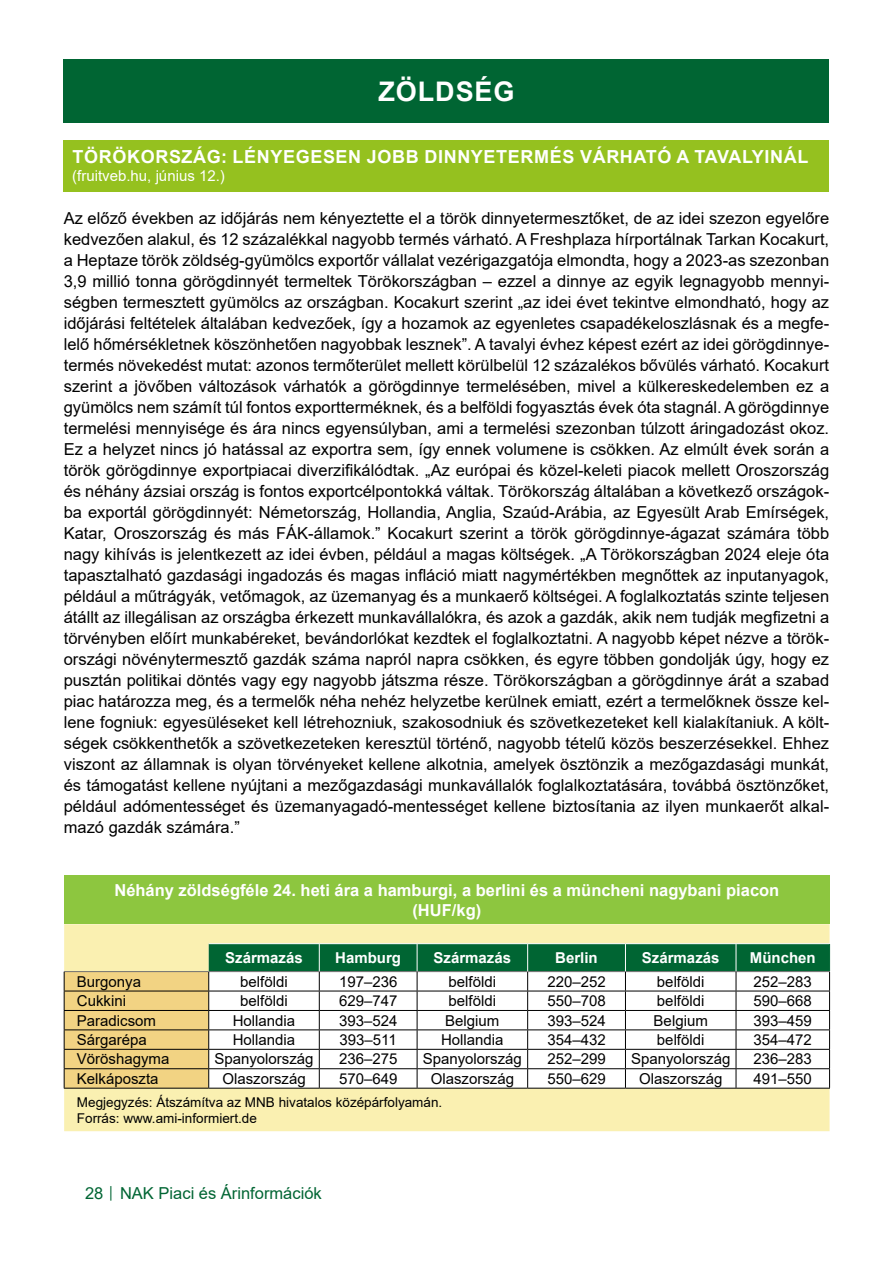
<style>
.page{position:relative;width:893px;height:1263px;background:#fff}
.page>*{position:absolute;margin:0;border:0;box-sizing:border-box;transform-origin:0 0}
.Cím_01_tartalomjegyzeken_kivul{font:700 27px "Arial";letter-spacing:.035em;color:#fff}
.Cím_02{font:700 18px "Arial";letter-spacing:.035em;color:#fff}
.Szoveg{font:16.5px/21px "Arial";color:#000;text-align:justify}
.Tablazat_cime{font:700 16.5px/19.8px "Arial";color:#fff;text-align:center}
.t1{font:16.5px "Arial";color:#006533}
.Tablazat_kozep_ertek{font:15px "Arial";color:#000}
.Tablazat_bal_kategoria{font:15px "Arial";color:#000}
.Tablazat_fejlece_kozep{font:700 15px "Arial";color:#fff}
.Cím_03{font:15px "Arial";color:#fff}
.Tablazat_forrasa{font:13.5px/16.2px "Arial";color:#000}
.s1{font-size:12px}
</style>
<div class="page">
<div style="left:64px;top:60px;width:765px;height:63px;background:#006533"></div>
<div style="left:64px;top:875px;width:766px;height:49px;background:#8dc63f"></div>
<div style="left:64px;top:924px;width:766px;height:207px;background:#faf0b1"></div>
<hr style="left:209px;top:943px;width:110px;height:1px;background:#fff">
<hr style="left:319px;top:943px;width:98px;height:1px;background:#fff">
<hr style="left:417px;top:943px;width:111px;height:1px;background:#fff">
<hr style="left:528px;top:943px;width:97px;height:1px;background:#fff">
<hr style="left:625px;top:943px;width:111px;height:1px;background:#fff">
<hr style="left:736px;top:943px;width:94px;height:1px;background:#fff">
<hr style="left:64px;top:1088px;width:145px;height:1px;background:#000">
<hr style="left:209px;top:1088px;width:110px;height:1px;background:#000">
<hr style="left:319px;top:1088px;width:98px;height:1px;background:#000">
<hr style="left:417px;top:1088px;width:111px;height:1px;background:#000">
<hr style="left:528px;top:1088px;width:97px;height:1px;background:#000">
<hr style="left:625px;top:1088px;width:111px;height:1px;background:#000">
<hr style="left:736px;top:1088px;width:94px;height:1px;background:#000">
<svg style="left:64px;top:944px;width:766px;height:144px"></svg>
<div style="left:64px;top:140px;width:765px;height:51px;background:#95c11f"></div>
<p class="Cím_01_tartalomjegyzeken_kivul" style="left:378px;top:73px;width:138px">ZÖLDSÉG</p>
<p class="Cím_02" style="left:73px;top:144px;width:737px">TÖRÖKORSZÁG: LÉNYEGESEN JOBB DINNYETERMÉS VÁRHATÓ A TAVALYINÁL</p>
<p class="Cím_03" style="left:72px;top:166px;width:154px">(fruitveb.hu, június 12.)</p>
<p class="Szoveg" style="left:64px;top:208px;width:767px">Az előző években az időjárás nem kényeztette el a török dinnyetermesztőket, de az idei szezon egyelőre kedvezően alakul, és 12 százalékkal nagyobb termés várható. A Freshplaza hírportálnak Tarkan Kocakurt, a Heptaze török zöldség-gyümölcs exportőr vállalat vezérigazgatója elmondta, hogy a 2023-as szezonban 3,9 millió tonna görögdinnyét termeltek Törökországban – ezzel a dinnye az egyik legnagyobb mennyi&shy;ségben termesztett gyümölcs az országban. Kocakurt szerint „az idei évet tekintve elmondható, hogy az időjárási feltételek általában kedvezőek, így a hozamok az egyenletes csapadékeloszlásnak és a megfe&shy;lelő hőmérsékletnek köszönhetően nagyobbak lesznek”. A tavalyi évhez képest ezért az idei görögdinnye&shy;termés növekedést mutat: azonos termőterület mellett körülbelül 12 százalékos bővülés várható. Kocakurt szerint a jövőben változások várhatók a görögdinnye termelésében, mivel a külkereskedelemben ez a gyümölcs nem számít túl fontos exportterméknek, és a belföldi fogyasztás évek óta stagnál. A görögdinnye termelési mennyisége és ára nincs egyensúlyban, ami a termelési szezonban túlzott áringadozást okoz.<br>Ez a helyzet nincs jó hatással az exportra sem, így ennek volumene is csökken. Az elmúlt évek során a török görögdinnye exportpiacai diverzifikálódtak. „Az európai és közel-keleti piacok mellett Oroszország és néhány ázsiai ország is fontos exportcélpontokká váltak. Törökország általában a következő országok&shy;ba exportál görögdinnyét: Németország, Hollandia, Anglia, Szaúd-Arábia, az Egyesült Arab Emírségek, Katar, Oroszország és más FÁK-államok.” Kocakurt szerint a török görögdinnye-ágazat számára több nagy kihívás is jelentkezett az idei évben, például a magas költségek. „A Törökországban 2024 eleje óta tapasztalható gazdasági ingadozás és magas infláció miatt nagymértékben megnőttek az inputanyagok, például a műtrágyák, vetőmagok, az üzemanyag és a munkaerő költségei. A foglalkoztatás szinte teljesen átállt az illegálisan az országba érkezett munkavállalókra, és azok a gazdák, akik nem tudják megfizetni a törvényben előírt munkabéreket, bevándorlókat kezdtek el foglalkoztatni. A nagyobb képet nézve a török&shy;országi növénytermesztő gazdák száma napról napra csökken, és egyre többen gondolják úgy, hogy ez pusztán politikai döntés vagy egy nagyobb játszma része. Törökországban a görögdinnye árát a szabad piac határozza meg, és a termelők néha nehéz helyzetbe kerülnek emiatt, ezért a termelőknek össze kel&shy;lene fogniuk: egyesüléseket kell létrehozniuk, szakosodniuk és szövetkezeteket kell kialakítaniuk. A költ&shy;ségek csökkenthetők a szövetkezeteken keresztül történő, nagyobb tételű közös beszerzésekkel. Ehhez viszont az államnak is olyan törvényeket kellene alkotnia, amelyek ösztönzik a mezőgazdasági munkát, és támogatást kellene nyújtani a mezőgazdasági munkavállalók foglalkoztatására, továbbá ösztönzőket, például adómentességet és üzemanyagadó-mentességet kellene biztosítania az ilyen munkaerőt alkal&shy;mazó gazdák számára.”</p>
<p class="Tablazat_cime" style="left:114px;top:880px;width:666px">Néhány zöldségféle 24. heti ára a hamburgi, a berlini és a müncheni nagybani piacon (HUF/kg)</p>
<p class="Tablazat_fejlece_kozep" style="left:225px;top:947px;width:79px">Származás</p>
<p class="Tablazat_fejlece_kozep" style="left:335px;top:947px;width:67px">Hamburg</p>
<p class="Tablazat_fejlece_kozep" style="left:434px;top:947px;width:79px">Származás</p>
<p class="Tablazat_fejlece_kozep" style="left:555px;top:947px;width:44px">Berlin</p>
<p class="Tablazat_fejlece_kozep" style="left:642px;top:947px;width:79px">Származás</p>
<p class="Tablazat_fejlece_kozep" style="left:750px;top:947px;width:67px">München</p>
<p class="Tablazat_bal_kategoria" style="left:77px;top:971px;width:66px">Burgonya</p>
<p class="Tablazat_kozep_ertek" style="left:240px;top:971px;width:49px">belföldi</p>
<p class="Tablazat_kozep_ertek" style="left:339px;top:971px;width:60px">197–236</p>
<p class="Tablazat_kozep_ertek" style="left:449px;top:971px;width:49px">belföldi</p>
<p class="Tablazat_kozep_ertek" style="left:547px;top:971px;width:60px">220–252</p>
<p class="Tablazat_kozep_ertek" style="left:657px;top:971px;width:49px">belföldi</p>
<p class="Tablazat_kozep_ertek" style="left:754px;top:971px;width:60px">252–283</p>
<p class="Tablazat_bal_kategoria" style="left:77px;top:990px;width:51px">Cukkini</p>
<p class="Tablazat_kozep_ertek" style="left:240px;top:990px;width:49px">belföldi</p>
<p class="Tablazat_kozep_ertek" style="left:339px;top:990px;width:60px">629–747</p>
<p class="Tablazat_kozep_ertek" style="left:449px;top:990px;width:49px">belföldi</p>
<p class="Tablazat_kozep_ertek" style="left:547px;top:990px;width:60px">550–708</p>
<p class="Tablazat_kozep_ertek" style="left:657px;top:990px;width:49px">belföldi</p>
<p class="Tablazat_kozep_ertek" style="left:754px;top:990px;width:60px">590–668</p>
<p class="Tablazat_bal_kategoria" style="left:77px;top:1010px;width:81px">Paradicsom</p>
<p class="Tablazat_kozep_ertek" style="left:233px;top:1010px;width:64px">Hollandia</p>
<p class="Tablazat_kozep_ertek" style="left:339px;top:1010px;width:60px">393–524</p>
<p class="Tablazat_kozep_ertek" style="left:445px;top:1010px;width:56px">Belgium</p>
<p class="Tablazat_kozep_ertek" style="left:547px;top:1010px;width:60px">393–524</p>
<p class="Tablazat_kozep_ertek" style="left:654px;top:1010px;width:56px">Belgium</p>
<p class="Tablazat_kozep_ertek" style="left:754px;top:1010px;width:60px">393–459</p>
<p class="Tablazat_bal_kategoria" style="left:77px;top:1029px;width:72px">Sárgarépa</p>
<p class="Tablazat_kozep_ertek" style="left:233px;top:1029px;width:64px">Hollandia</p>
<p class="Tablazat_kozep_ertek" style="left:340px;top:1029px;width:59px">393–511</p>
<p class="Tablazat_kozep_ertek" style="left:441px;top:1029px;width:64px">Hollandia</p>
<p class="Tablazat_kozep_ertek" style="left:547px;top:1029px;width:60px">354–432</p>
<p class="Tablazat_kozep_ertek" style="left:657px;top:1029px;width:49px">belföldi</p>
<p class="Tablazat_kozep_ertek" style="left:754px;top:1029px;width:60px">354–472</p>
<p class="Tablazat_bal_kategoria" style="left:77px;top:1049px;width:94px">Vöröshagyma</p>
<p class="Tablazat_kozep_ertek" style="left:214px;top:1049px;width:101px">Spanyolország</p>
<p class="Tablazat_kozep_ertek" style="left:339px;top:1049px;width:60px">236–275</p>
<p class="Tablazat_kozep_ertek" style="left:423px;top:1049px;width:101px">Spanyolország</p>
<p class="Tablazat_kozep_ertek" style="left:547px;top:1049px;width:60px">252–299</p>
<p class="Tablazat_kozep_ertek" style="left:631px;top:1049px;width:101px">Spanyolország</p>
<p class="Tablazat_kozep_ertek" style="left:754px;top:1049px;width:60px">236–283</p>
<p class="Tablazat_bal_kategoria" style="left:77px;top:1068px;width:83px">Kelkáposzta</p>
<p class="Tablazat_kozep_ertek" style="left:222px;top:1068px;width:85px">Olaszország</p>
<p class="Tablazat_kozep_ertek" style="left:339px;top:1068px;width:60px">570–649</p>
<p class="Tablazat_kozep_ertek" style="left:431px;top:1068px;width:85px">Olaszország</p>
<p class="Tablazat_kozep_ertek" style="left:547px;top:1068px;width:60px">550–629</p>
<p class="Tablazat_kozep_ertek" style="left:639px;top:1068px;width:85px">Olaszország</p>
<p class="Tablazat_kozep_ertek" style="left:754px;top:1068px;width:60px">491–550</p>
<p class="Tablazat_forrasa" style="left:77px;top:1093px;width:367px">Megjegyzés: Átszámítva az MNB hivatalos középárfolyamán.<br>Forrás: www.ami-informiert.de</p>
<p class="t1" style="left:85px;top:1182px;width:238px">28 <span class="s1">│</span> NAK Piaci és Árinformációk</p>
</div>
